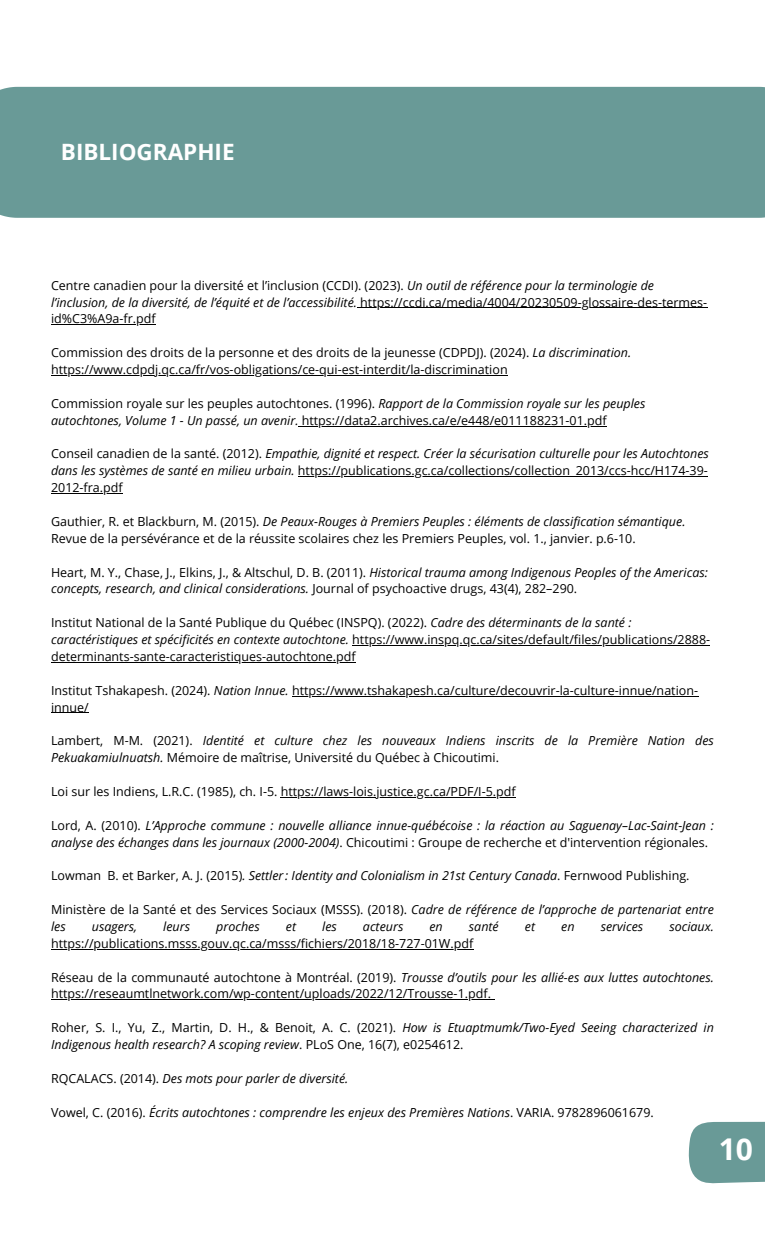
<style>
.page{position:relative;width:765px;height:1260px;background:#fff}
.page>*{position:absolute;margin:0;border:0;box-sizing:border-box;transform-origin:0 0}
.t1{font:700 30px "Open Sans";color:#fff}
.t2{font:700 22.5px "Open Sans";color:#fff}
.t3{font:12.5px/16.9px "Open Sans";color:#000}
.t4{font:italic 12.5px/16.9px "Open Sans";color:#000}
.s1{font-style:italic}
.s2{font-style:normal}
</style>
<div class="page">
<div style="left:0;top:87px;width:765px;height:131px;background:#699a97"></div>
<hr style="left:357px;top:308px;width:350px;height:1px;background:#000">
<hr style="left:51px;top:324px;width:105px;height:1px;background:#000">
<hr style="left:51px;top:375px;width:457px;height:1px;background:#000">
<hr style="left:299px;top:426px;width:308px;height:1px;background:#000">
<hr style="left:298px;top:476px;width:410px;height:1px;background:#000">
<hr style="left:51px;top:493px;width:72px;height:1px;background:#000">
<hr style="left:352px;top:645px;width:358px;height:1px;background:#000">
<hr style="left:51px;top:662px;width:305px;height:1px;background:#000">
<hr style="left:292px;top:696px;width:406px;height:1px;background:#000">
<hr style="left:51px;top:713px;width:38px;height:1px;background:#000">
<hr style="left:281px;top:797px;width:235px;height:1px;background:#000">
<hr style="left:51px;top:949px;width:422px;height:1px;background:#000">
<hr style="left:51px;top:999px;width:440px;height:1px;background:#000">
<svg style="left:689px;top:1121px;width:76px;height:62px;background:#72a09d"></svg>
<p class="t2" style="left:61px;top:136px;width:175px">BIBLIOGRAPHIE</p>
<h1 class="t3" style="left:51px;top:276px;width:658px">Centre canadien pour la diversité et l’inclusion (CCDI). (2023). <span class="s1">Un outil de référence pour la terminologie de l’inclusion, de la diversité, de l’équité et de l’accessibilité.</span> https://ccdi.ca/media/4004/20230509-glossaire-des-termes-</h1>
<p class="t3" style="left:51px;top:310px;width:106px">id%C3%A9a-fr.pdf</p>
<p class="t3" style="left:51px;top:344px;width:582px">Commission des droits de la personne et des droits de la jeunesse (CDPDJ). (2024). <span class="s1">La discrimination.</span></p>
<p class="t3" style="left:51px;top:361px;width:458px">https://www.cdpdj.qc.ca/fr/vos-obligations/ce-qui-est-interdit/la-discrimination</p>
<p class="t3" style="left:51px;top:395px;width:596px">Commission royale sur les peuples autochtones. (1996). <span class="s1">Rapport de la Commission royale sur les peuples</span></p>
<p class="t3" style="left:51px;top:411px;width:557px"><span class="s1">autochtones, Volume 1 - Un passé, un avenir.</span> https://data2.archives.ca/e/e448/e011188231-01.pdf</p>
<p class="t4" style="left:51px;top:445px;width:659px"><span class="s2">Conseil canadien de la santé. (2012).</span> Empathie, dignité et respect. Créer la sécurisation culturelle pour les Autochtones dans les systèmes de santé en milieu urbain. <span class="s2">https://publications.gc.ca/collections/collection_2013/ccs-hcc/H174-39-</span></p>
<p class="t3" style="left:51px;top:479px;width:73px">2012-fra.pdf</p>
<p class="t3" style="left:51px;top:513px;width:636px">Gauthier, R. et Blackburn, M. (2015). <span class="s1">De Peaux-Rouges à Premiers Peuples : éléments de classification sémantique.<br></span>Revue de la persévérance et de la réussite scolaires chez les Premiers Peuples, vol. 1., janvier. p.6-10.</p>
<p class="t4" style="left:51px;top:563px;width:658px"><span class="s2">Heart, M. Y., Chase, J., Elkins, J., &amp; Altschul, D. B. (2011).</span> Historical trauma among Indigenous Peoples of the Americas:</p>
<p class="t4" style="left:51px;top:580px;width:528px">concepts, research, and clinical considerations. <span class="s2">Journal of psychoactive drugs, 43(4), 282–290.</span></p>
<p class="t3" style="left:51px;top:614px;width:582px">Institut National de la Santé Publique du Québec (INSPQ). (2022). <span class="s1">Cadre des déterminants de la santé :</span></p>
<p class="t3" style="left:51px;top:631px;width:661px"><span class="s1">caractéristiques et spécificités en contexte autochtone.</span> https://www.inspq.qc.ca/sites/default/files/publications/2888-</p>
<p class="t3" style="left:51px;top:648px;width:306px">determinants-sante-caracteristiques-autochtone.pdf</p>
<p class="t3" style="left:51px;top:681px;width:649px">Institut Tshakapesh. (2024). <span class="s1">Nation Innue.</span> https://www.tshakapesh.ca/culture/decouvrir-la-culture-innue/nation-</p>
<p class="t3" style="left:51px;top:698px;width:39px">innue/</p>
<p class="t3" style="left:51px;top:732px;width:143px">Lambert, M-M. (2021).</p>
<p class="t4" style="left:51px;top:732px;width:664px;text-indent:152px">Identité et culture chez les nouveaux Indiens inscrits de la Première Nation des<br>Pekuakamiulnuatsh. <span class="s2">Mémoire de maîtrise, Université du Québec à Chicoutimi.</span></p>
<p class="t3" style="left:51px;top:783px;width:466px">Loi sur les Indiens, L.R.C. (1985), ch. I-5. https://laws-lois.justice.gc.ca/PDF/I-5.pdf</p>
<p class="t4" style="left:51px;top:816px;width:664px"><span class="s2">Lord, A. (2010).</span> L’Approche commune : nouvelle alliance innue-québécoise : la réaction au Saguenay–Lac-Saint-Jean :</p>
<p class="t3" style="left:51px;top:833px;width:659px"><span class="s1">analyse des échanges dans les journaux (2000-2004)</span>. Chicoutimi : Groupe de recherche et d'intervention régionales.</p>
<p class="t3" style="left:51px;top:867px;width:51px">Lowman</p>
<p class="t4" style="left:108px;top:867px;width:584px"><span class="s2">B. et Barker, A. J. (2015)</span>. Settler: Identity and Colonialism in 21st Century Canada<span class="s2">. Fernwood Publishing.</span></p>
<p class="t3" style="left:51px;top:901px;width:664px">Ministère de la Santé et des Services Sociaux (MSSS). (2018). <span class="s1">Cadre de référence de l’approche de partenariat entre</span></p>
<p class="t4" style="left:51px;top:918px;width:16px">les</p>
<p class="t4" style="left:92px;top:918px;width:47px">usagers,</p>
<p class="t4" style="left:163px;top:918px;width:28px">leurs</p>
<p class="t4" style="left:216px;top:918px;width:45px">proches</p>
<p class="t4" style="left:286px;top:918px;width:12px">et</p>
<p class="t4" style="left:322px;top:918px;width:16px">les</p>
<p class="t4" style="left:363px;top:918px;width:42px">acteurs</p>
<p class="t4" style="left:429px;top:918px;width:15px">en</p>
<p class="t4" style="left:469px;top:918px;width:31px">santé</p>
<p class="t4" style="left:525px;top:918px;width:12px">et</p>
<p class="t4" style="left:561px;top:918px;width:15px">en</p>
<p class="t4" style="left:601px;top:918px;width:44px">services</p>
<p class="t4" style="left:669px;top:918px;width:46px">sociaux.</p>
<p class="t3" style="left:51px;top:935px;width:424px">https://publications.msss.gouv.qc.ca/msss/fichiers/2018/18-727-01W.pdf</p>
<p class="t4" style="left:51px;top:968px;width:664px"><span class="s2">Réseau de la communauté autochtone à Montréal. (2019).</span> Trousse d’outils pour les allié-es aux luttes autochtones.</p>
<p class="t3" style="left:51px;top:985px;width:441px">https://reseaumtlnetwork.com/wp-content/uploads/2022/12/Trousse-1.pdf.</p>
<p class="t4" style="left:51px;top:1019px;width:664px"><span class="s2">Roher, S. I., Yu, Z., Martin, D. H., &amp; Benoit, A. C. (2021).</span> How is Etuaptmumk/Two-Eyed Seeing characterized in<br>Indigenous health research? A scoping review<span class="s2">. PLoS One, 16(7), e0254612.</span></p>
<p class="t4" style="left:51px;top:1070px;width:299px"><span class="s2">RQCALACS. (2014).</span> Des mots pour parler de diversité.</p>
<p class="t4" style="left:51px;top:1103px;width:604px"><span class="s2">Vowel, C. (2016).</span> Écrits autochtones : comprendre les enjeux des Premières Nations<span class="s2">. VARIA. 9782896061679.</span></p>
<h1 class="t1" style="left:719px;top:1128px;width:36px">10</h1>
</div>
